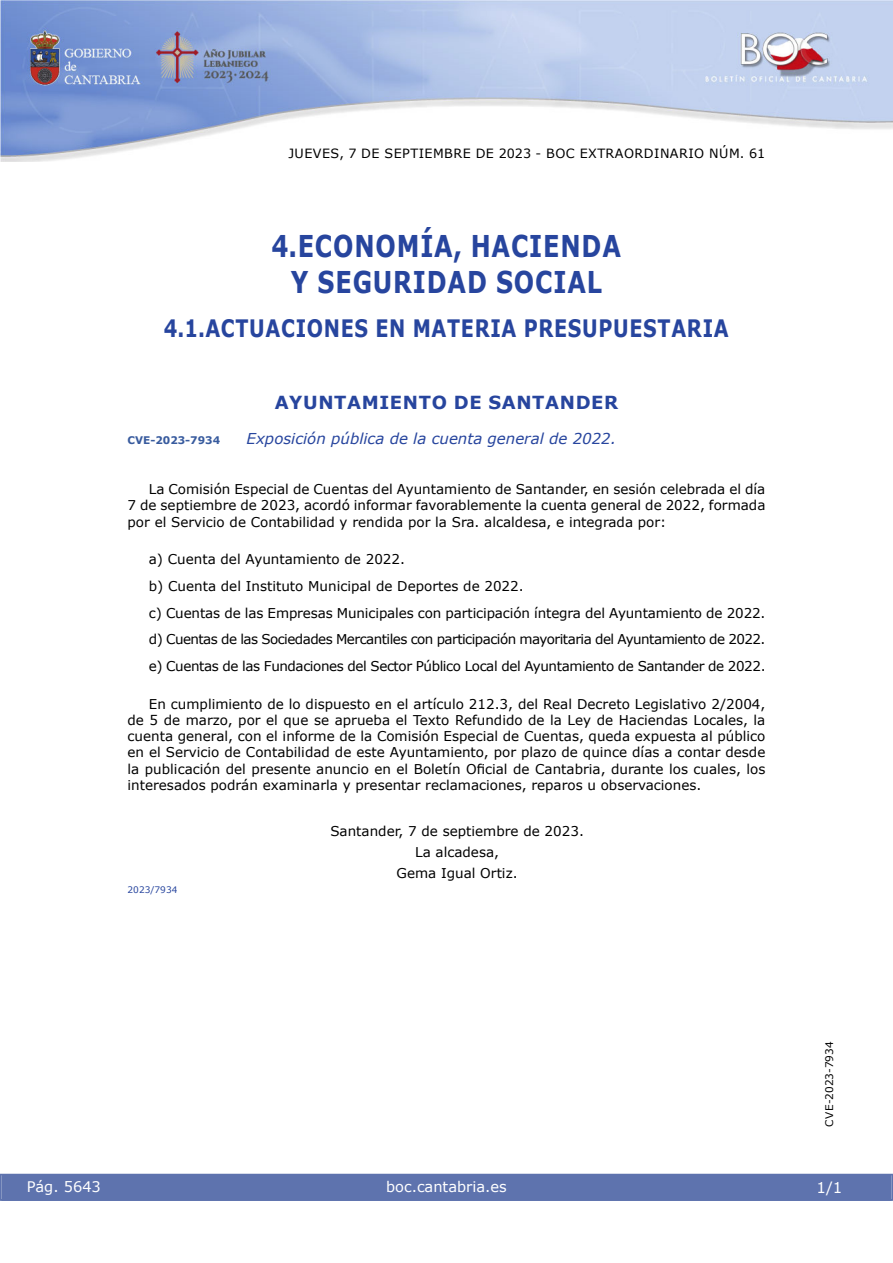
<style>
.page{position:relative;width:893px;height:1263px;background:#fff}
.page>*{position:absolute;margin:0;border:0;box-sizing:border-box;transform-origin:0 0}
.Titulo_sec{font:700 30px/36px "Verdana";letter-spacing:.035em;color:#27459e;text-align:center;scale:.8 1}
.Sub_Seccion{font:700 24px "Verdana";letter-spacing:.035em;color:#27459e;scale:.8 1}
.emisor_text{font:700 18px "Verdana";letter-spacing:.035em;color:#27459e}
.Titulo_text{font:italic 15px "Verdana";color:#27459e}
.t1{font:15px "Verdana 2";color:#fff}
.t2{font:14.55px "Verdana 2";color:#fff}
.inicio_de_parrafo{font:13.5px/16.2px "Verdana 2";letter-spacing:-.01em;color:#000;text-align:justify}
.inicio_de_parrafo-2{font:13.5px "Verdana 2";letter-spacing:-.04em;color:#000}
.inicio_de_parrafo-3{font:13.5px "Verdana 2";letter-spacing:-.03em;color:#000}
.center{font:13.5px "Verdana 2";color:#000}
.t3{font:12.75px "Verdana 2";letter-spacing:.035em;color:#000}
.t4{font:10.5px "Verdana 2";color:#000}
.Titulo_text-2{font:700 10.5px "Verdana";color:#385b9e}
.numero_exp{font:9px "Verdana 2";color:#27459e}
.s1{font-family:"Verdana"}
</style>
<div class="page">
<img style="left:0;top:0;width:893px;height:161px">
<div style="left:1px;top:1174px;width:890px;height:27px;background:#5e73ae"></div>
<p class="t3" style="left:288px;top:144px;width:478px">JUEVES, 7 DE SEPTIEMBRE DE 2023 - BOC EXTRAORDINARIO NÚM. 61</p>
<h2 class="Titulo_sec" style="left:271px;top:227px;width:438px">4.ECONOMÍA, HACIENDA<br>Y SEGURIDAD SOCIAL</h2>
<h3 class="Sub_Seccion" style="left:164px;top:311px;width:708px">4.1.ACTUACIONES EN MATERIA PRESUPUESTARIA</h3>
<h4 class="emisor_text" style="left:275px;top:390px;width:345px">AYUNTAMIENTO DE SANTANDER</h4>
<p class="Titulo_text-2" style="left:128px;top:433px;width:94px">CVE-2023-7934</p>
<p class="Titulo_text" style="left:247px;top:428px;width:371px">Exposición pública de la cuenta general de 2022.</p>
<p class="inicio_de_parrafo" style="left:128px;top:481px;width:639px;text-indent:21px">La Comisión Especial de Cuentas del Ayuntamiento de Santander, en sesión celebrada el día 7 de septiembre de 2023, acordó informar favorablemente la cuenta general de 2022, formada por el Servicio de Contabilidad y rendida por la Sra. alcaldesa, e integrada por:</p>
<p class="inicio_de_parrafo" style="left:149px;top:551px;width:258px">a) Cuenta del Ayuntamiento de 2022.</p>
<p class="inicio_de_parrafo" style="left:149px;top:578px;width:376px">b) Cuenta del Instituto Municipal de Deportes de 2022.</p>
<p class="inicio_de_parrafo" style="left:149px;top:604px;width:618px">c) Cuentas de las Empresas Municipales con participación íntegra del Ayuntamiento de 2022.</p>
<p class="inicio_de_parrafo-2" style="left:149px;top:630px;width:618px">d) Cuentas de las Sociedades Mercantiles con participación mayoritaria del Ayuntamiento de 2022.</p>
<p class="inicio_de_parrafo-3" style="left:149px;top:657px;width:618px">e) Cuentas de las Fundaciones del Sector Público Local del Ayuntamiento de Santander de 2022.</p>
<p class="inicio_de_parrafo" style="left:128px;top:696px;width:639px;text-indent:21px">En cumplimiento de lo dispuesto en el artículo 212.3, del Real Decreto Legislativo 2/2004, de 5 de marzo, por el que se aprueba el Texto Refundido de la Ley de Haciendas Locales, la cuenta general, con el informe de la Comisión Especial de Cuentas, queda expuesta al público en el Servicio de Contabilidad de este Ayuntamiento, por plazo de quince días a contar desde <span class="s1">la publicación del presente anuncio en el Boletín Oficial de Cantabria, durante los cuales, los </span>interesados podrán examinarla y presentar reclamaciones, reparos u observaciones.</p>
<p class="center" style="left:330px;top:821px;width:255px">Santander, 7 de septiembre de 2023.</p>
<p class="center" style="left:415px;top:842px;width:85px">La alcadesa,</p>
<p class="center" style="left:397px;top:863px;width:123px">Gema Igual Ortiz.</p>
<p class="numero_exp" style="left:128px;top:884px;width:51px">2023/7934</p>
<p class="t2" style="left:27px;top:1177px;width:76px">Pág. 5643</p>
<p class="t2" style="left:386px;top:1177px;width:122px">boc.cantabria.es</p>
<p class="t4" style="left:822px;top:1126px;width:87px;rotate:-90deg">CVE-2023-7934</p>
<p class="t1" style="left:816px;top:1177px;width:27px">1/1</p>
</div>
